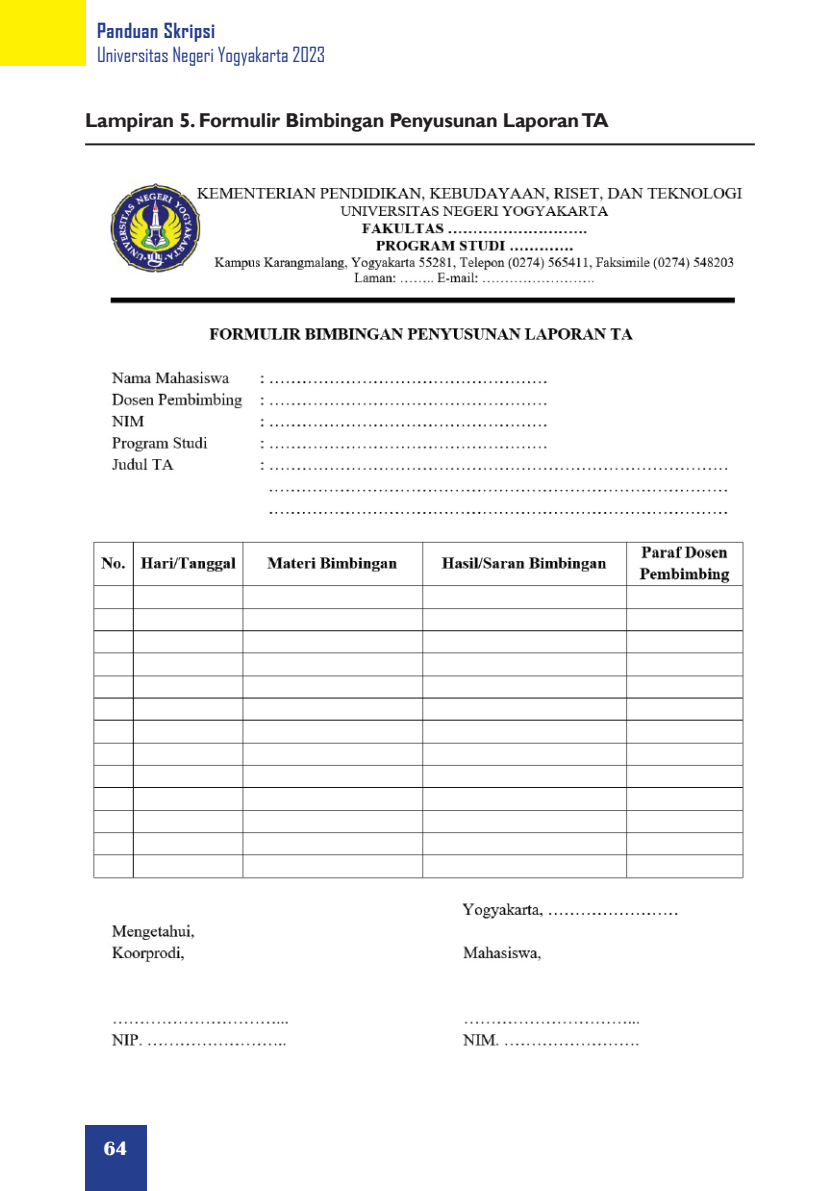
<style>
.page{position:relative;width:840px;height:1191px;background:#fff}
.page>*{position:absolute;margin:0;border:0;box-sizing:border-box;transform-origin:0 0}
.t1{font:700 20px "Gill Sans";letter-spacing:-.01em;color:#231f20}
.t2{font:20px "Agency FB";color:#253f8e}
.t3{font:700 20px "Agency FB";letter-spacing:.03em;color:#253f8e}
.t4{font:700 20px "Britannic";color:#fff}
</style>
<div class="page">
<div style="left:85px;top:1125px;width:61px;height:66px;background:#253f8e"></div>
<div style="left:0;top:0;width:85px;height:66px;background:#fff101"></div>
<hr style="left:85px;top:143px;width:669px;height:2px;background:#231f20">
<img style="left:93px;top:183px;width:651px;height:863px">
<p class="t3" style="left:97px;top:18px;width:120px">Panduan Skripsi</p>
<p class="t2" style="left:97px;top:43px;width:230px">Universitas Negeri Yogyakarta 2023</p>
<p class="t1" style="left:85px;top:108px;width:525px">Lampiran 5. Formulir Bimbingan Penyusunan Laporan TA</p>
<p class="t4" style="left:103px;top:1137px;width:26px">64</p>
</div>
